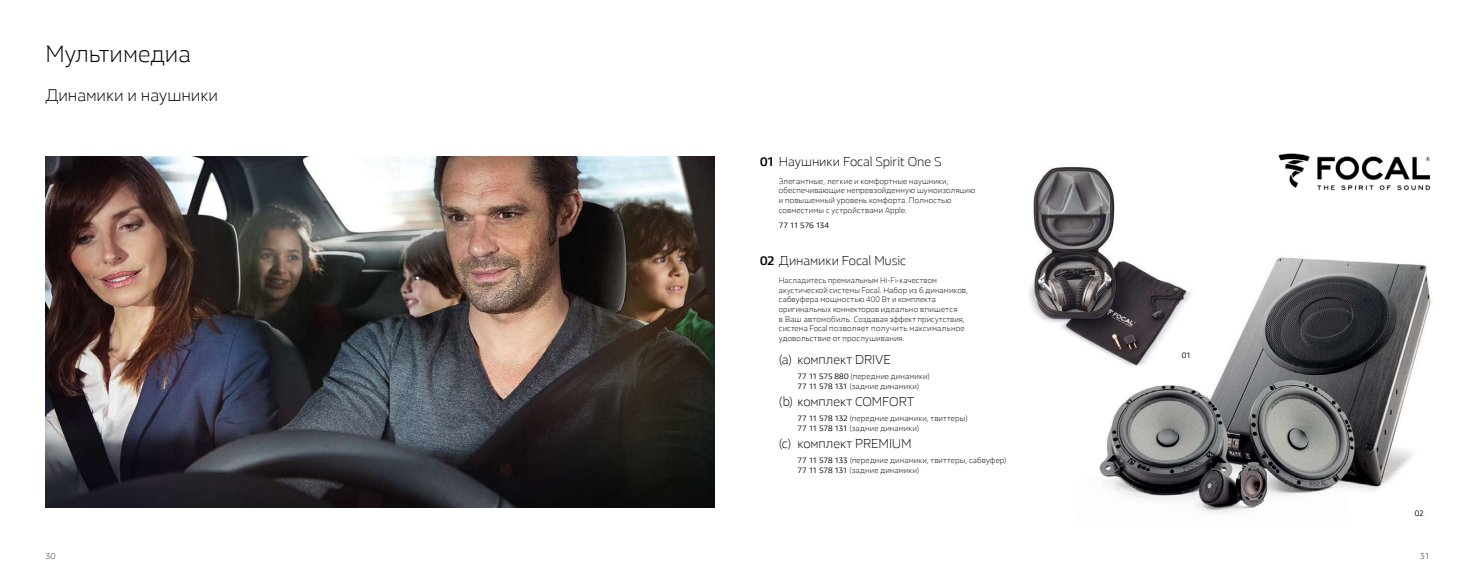
<style>
.page{position:relative;width:1475px;height:582px;background:#fff}
.page>*{position:absolute;margin:0;border:0;box-sizing:border-box;transform-origin:0 0}
.t1{font:300 24px "Renault Life";color:#000}
.t2{font:300 17px "Renault Life";letter-spacing:-.005em;color:#000}
.t3{font:300 13px "Renault Life";letter-spacing:-.005em;color:#000}
.t4{font:9px "Renault Life";color:#717171}
.t5{font:300 8px/9.6px "Renault Life";letter-spacing:.02em;color:#000}
.t6{font:8px "Renault Life";letter-spacing:-.005em;color:#000}
.s1{font-weight:700}
.s2{font-weight:400}
</style>
<div class="page">
<img style="left:45px;top:157px;width:669px;height:350px">
<img style="left:1099px;top:257px;width:332px;height:256px">
<img style="left:1029px;top:167px;width:189px;height:209px">
<img style="left:1278px;top:153px;width:153px;height:38px">
<h1 class="t1" style="left:45px;top:37px;width:147px">Мультимедиа</h1>
<h2 class="t2" style="left:45px;top:84px;width:174px">Динамики и наушники</h2>
<p class="t4" style="left:45px;top:549px;width:12px">30</p>
<h3 class="t3" style="left:760px;top:152px;width:183px"><span class="s1">01</span> Наушники Focal Spirit One S</h3>
<p class="t5" style="left:778px;top:176px;width:198px">Элегантные, легкие и комфортные наушники, обеспечивающие непревзойденную шумоизоляцию и повышенный уровень комфорта. Полностью совместимы с устройствами Apple.</p>
<p class="t6" style="left:778px;top:220px;width:52px">77 11 576 134</p>
<h3 class="t3" style="left:760px;top:252px;width:147px"><span class="s1">02</span> Динамики Focal Music</h3>
<p class="t5" style="left:778px;top:275px;width:190px">Насладитесь премиальным Hi-Fi-качеством акустической системы Focal. Набор из 6 динамиков, сабвуфера мощностью 400 Вт и комплекта оригинальных коннекторов идеально впишется<br>в Ваш автомобиль. Создавая эффект присутствия, система Focal позволяет получить максимальное удовольствие от прослушивания.</p>
<h3 class="t3" style="left:778px;top:350px;width:114px">(a) комплект DRIVE</h3>
<p class="t5" style="left:797px;top:371px;width:134px"><span class="s2">77 11 575 880</span> (передние динамики)<br><span class="s2">77 11 578 131</span> (задние динамики)</p>
<h3 class="t3" style="left:778px;top:392px;width:137px">(b) комплект COMFORT</h3>
<p class="t5" style="left:797px;top:413px;width:172px"><span class="s2">77 11 578 132</span> (передние динамики, твиттеры)<br><span class="s2">77 11 578 131</span> (задние динамики)</p>
<h3 class="t3" style="left:797px;top:434px;width:116px">комплект PREMIUM</h3>
<p class="t5" style="left:797px;top:455px;width:210px"><span class="s2">77 11 578 133</span> (передние динамики, твиттеры, сабвуфер)<br><span class="s2">77 11 578 131</span> (задние динамики)</p>
<h3 class="t3" style="left:778px;top:434px;width:14px">(c)</h3>
<p class="t6" style="left:1181px;top:350px;width:11px">01</p>
<p class="t6" style="left:1414px;top:508px;width:11px">02</p>
<p class="t4" style="left:1419px;top:549px;width:11px">31</p>
</div>
